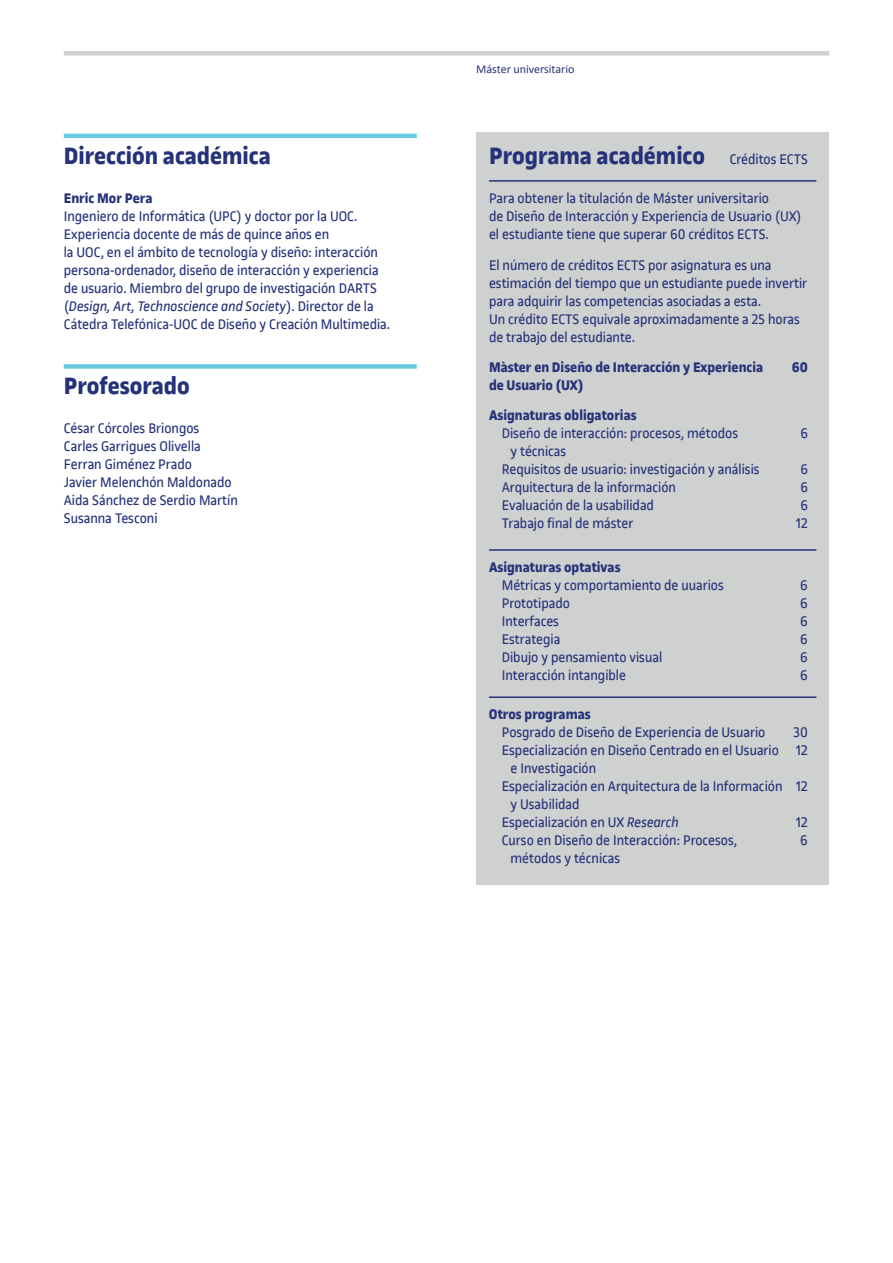
<style>
.page{position:relative;width:893px;height:1263px;background:#fff}
.page>*{position:absolute;margin:0;border:0;box-sizing:border-box;transform-origin:0 0}
.t1{font:700 25.5px "UOC Sans";color:#253279}
.t2{font:15px/18px "UOC Sans";color:#253279}
.t3{font:700 15px/30px "UOC Sans";color:#253279}
.t4{font:12px "Calibri";color:#253279}
.s1{font-style:italic}
.s2{font-weight:400;font-size:15px}
</style>
<div class="page">
<div style="left:64px;top:51px;width:765px;height:5px;background:#cfd1d0"></div>
<div style="left:476px;top:132px;width:353px;height:752px;background:#cfd1d0"></div>
<hr style="left:64px;top:134px;width:353px;height:4px;background:#67cbdf">
<div style="left:64px;top:364px;width:353px;height:5px;background:#67cbdf"></div>
<hr style="left:489px;top:180px;width:327px;height:2px;background:#253279">
<hr style="left:489px;top:549px;width:327px;height:2px;background:#253279">
<hr style="left:489px;top:696px;width:327px;height:2px;background:#253279">
<h1 class="t1" style="left:64px;top:141px;width:209px">Dirección académica</h1>
<p class="t3" style="left:64px;top:183px;width:90px">Enric Mor Pera</p>
<p class="t2" style="left:64px;top:207px;width:328px">Ingeniero de Informática (UPC) y doctor por la UOC.<br>Experiencia docente de más de quince años en<br>la UOC, en el ámbito de tecnología y diseño: interacción persona-ordenador, diseño de interacción y experiencia de usuario. Miembro del grupo de investigación DARTS (<span class="s1">Design, Art, Technoscience and Society</span>). Director de la Cátedra Telefónica-UOC de Diseño y Creación Multimedia.</p>
<h1 class="t1" style="left:64px;top:371px;width:128px">Profesorado</h1>
<p class="t2" style="left:64px;top:420px;width:176px">César Córcoles Briongos<br>Carles Garrigues Olivella<br>Ferran Giménez Prado<br>Javier Melenchón Maldonado<br>Aida Sánchez de Serdio Martín<br>Susanna Tesconi</p>
<p class="t4" style="left:476px;top:61px;width:100px">Máster universitario</p>
<h1 class="t1" style="left:489px;top:141px;width:320px">Programa académico <span class="s2">Créditos ECTS</span></h1>
<p class="t2" style="left:489px;top:189px;width:314px">Para obtener la titulación de Máster universitario<br>de Diseño de Interacción y Experiencia de Usuario (UX) el estudiante tiene que superar 60 créditos ECTS.</p>
<p class="t2" style="left:489px;top:256px;width:320px">El número de créditos ECTS por asignatura es una estimación del tiempo que un estudiante puede invertir para adquirir las competencias asociadas a esta.<br>Un crédito ECTS equivale aproximadamente a 25 horas de trabajo del estudiante.</p>
<p class="t3" style="left:489px;top:353px;width:276px">Màster en Diseño de Interacción y Experiencia</p>
<p class="t3" style="left:792px;top:353px;width:18px">60</p>
<p class="t3" style="left:489px;top:371px;width:149px">de Usuario (UX)<br>Asignaturas obligatorias</p>
<p class="t2" style="left:502px;top:425px;width:238px">Diseño de interacción: procesos, métodos</p>
<p class="t2" style="left:800px;top:425px;width:9px">6</p>
<p class="t2" style="left:502px;top:443px;width:259px;text-indent:9px">y técnicas<br>Requisitos de usuario: investigación y análisis</p>
<p class="t2" style="left:800px;top:461px;width:9px">6</p>
<p class="t2" style="left:502px;top:479px;width:176px">Arquitectura de la información</p>
<p class="t2" style="left:800px;top:479px;width:9px">6</p>
<p class="t2" style="left:502px;top:497px;width:154px">Evaluación de la usabilidad</p>
<p class="t2" style="left:800px;top:497px;width:9px">6</p>
<p class="t2" style="left:502px;top:515px;width:133px">Trabajo final de máster</p>
<p class="t2" style="left:796px;top:515px;width:13px">12</p>
<p class="t3" style="left:489px;top:552px;width:133px">Asignaturas optativas</p>
<p class="t2" style="left:502px;top:576px;width:224px">Métricas y comportamiento de uuarios</p>
<p class="t2" style="left:800px;top:576px;width:9px">6</p>
<p class="t2" style="left:502px;top:594px;width:70px">Prototipado</p>
<p class="t2" style="left:800px;top:594px;width:9px">6</p>
<p class="t2" style="left:502px;top:612px;width:59px">Interfaces</p>
<p class="t2" style="left:800px;top:612px;width:9px">6</p>
<p class="t2" style="left:502px;top:630px;width:60px">Estrategia</p>
<p class="t2" style="left:800px;top:630px;width:9px">6</p>
<p class="t2" style="left:502px;top:648px;width:162px">Dibujo y pensamiento visual</p>
<p class="t2" style="left:800px;top:648px;width:9px">6</p>
<p class="t2" style="left:502px;top:666px;width:126px">Interacción intangible</p>
<p class="t2" style="left:800px;top:666px;width:9px">6</p>
<p class="t3" style="left:489px;top:699px;width:103px">Otros programas</p>
<p class="t2" style="left:502px;top:723px;width:265px">Posgrado de Diseño de Experiencia de Usuario</p>
<p class="t2" style="left:793px;top:723px;width:16px">30</p>
<p class="t2" style="left:502px;top:741px;width:308px">Especialización en Diseño Centrado en el Usuario 12</p>
<p class="t2" style="left:510px;top:759px;width:87px">e Investigación</p>
<p class="t2" style="left:502px;top:777px;width:308px">Especialización en Arquitectura de la Información 12</p>
<p class="t2" style="left:510px;top:795px;width:71px">y Usabilidad</p>
<p class="t2" style="left:502px;top:813px;width:179px">Especialización en UX <span class="s1">Research</span></p>
<p class="t2" style="left:796px;top:813px;width:13px">12</p>
<p class="t2" style="left:502px;top:831px;width:237px">Curso en Diseño de Interacción: Procesos,</p>
<p class="t2" style="left:800px;top:831px;width:9px">6</p>
<p class="t2" style="left:510px;top:849px;width:111px">métodos y técnicas</p>
</div>
